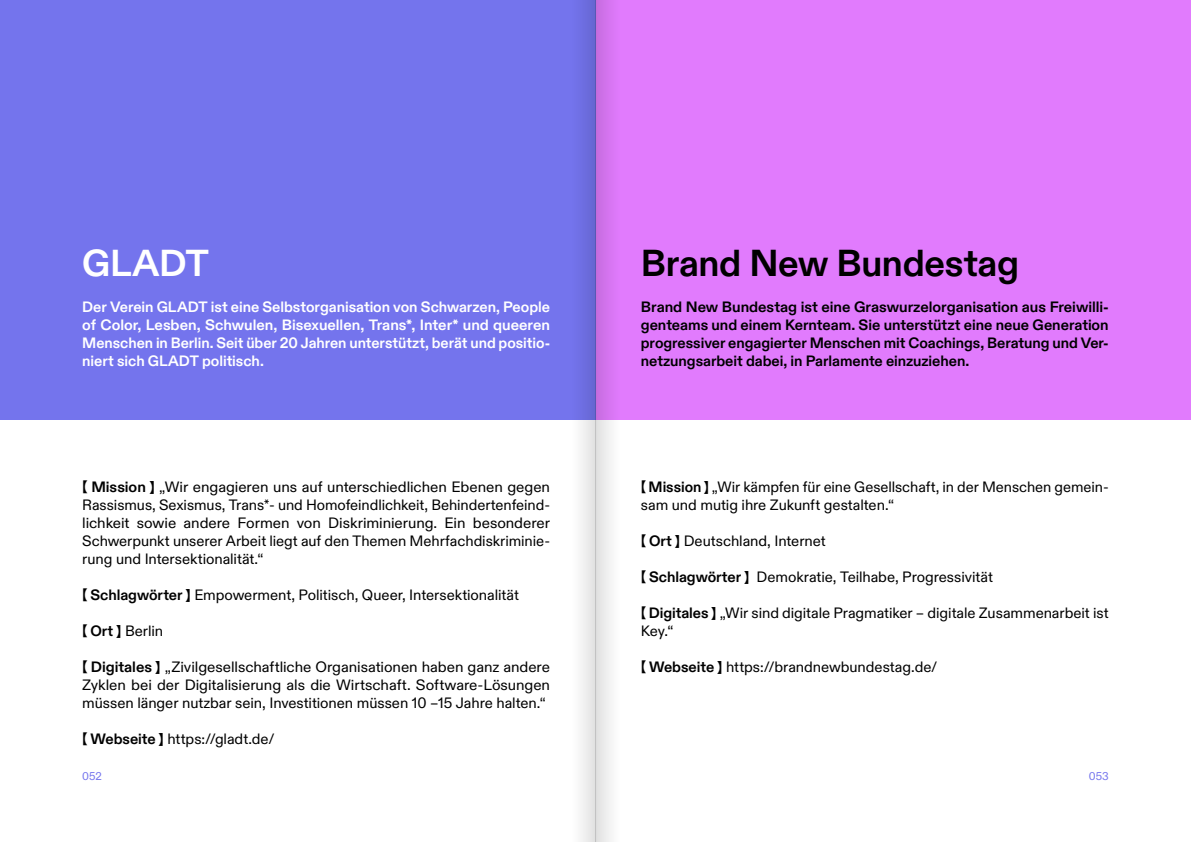
<style>
.page{position:relative;width:1191px;height:842px;background:#fff}
.page>*{position:absolute;margin:0;border:0;box-sizing:border-box;transform-origin:0 0}
.t1{font:700 37.5px "ABC Diatype";letter-spacing:-.01em;color:#000}
.t2{font:700 37.5px "ABC Diatype";letter-spacing:-.005em;color:#fff}
.t3{font:15px/18px "ABC Diatype";letter-spacing:-.005em;color:#000;text-align:justify}
.t4{font:700 15px/18px "ABC Diatype";letter-spacing:-.005em;color:#000;text-align:justify}
.t5{font:700 15px/18px "ABC Diatype";color:#fff;text-align:justify}
.t6{font:11.2px "ABC Diatype";letter-spacing:.005em;color:#7474ed}
.s1{font-weight:700}
</style>
<div class="page">
<div style="left:595px;top:0;width:596px;height:420px;background:#e17bfd"></div>
<div style="left:0;top:0;width:595px;height:420px;background:#7474ed"></div>
<svg style="left:581px;top:0;width:14px;height:842px"></svg>
<svg style="left:595px;top:0;width:16px;height:842px"></svg>
<h1 class="t2" style="left:82px;top:234px;width:128px">GLADT</h1>
<p class="t5" style="left:82px;top:297px;width:469px">Der Verein GLADT ist eine Selbstorganisation von Schwarzen, People of Color, Lesben, Schwulen, Bisexuellen, Trans*, Inter* und queeren Menschen in Berlin. Seit über 20 Jahren unterstützt, berät und positio&shy;niert sich GLADT politisch.</p>
<p class="t3" style="left:82px;top:476px;width:469px"><span class="s1">【 Mission 】</span> „Wir engagieren uns auf unterschiedlichen Ebenen gegen Rassismus, Sexismus, Trans*- und Homofeindlichkeit, Behindertenfeind&shy;lichkeit sowie andere Formen von Diskriminierung. Ein besonderer Schwerpunkt unserer Arbeit liegt auf den Themen Mehrfachdiskriminie&shy;rung und Intersektionalität.“</p>
<p class="t3" style="left:82px;top:584px;width:438px"><span class="s1">【 Schlagwörter 】</span> Empowerment, Politisch, Queer, Intersektionalität</p>
<p class="t3" style="left:82px;top:620px;width:82px"><span class="s1">【 Ort 】</span> Berlin</p>
<p class="t3" style="left:82px;top:656px;width:469px"><span class="s1">【 Digitales 】</span> „Zivilgesellschaftliche Organisationen haben ganz andere Zyklen bei der Digitalisierung als die Wirtschaft. Software-Lösungen müssen länger nutzbar sein, Investitionen müssen 10 –15 Jahre halten.“</p>
<p class="t3" style="left:82px;top:728px;width:194px"><span class="s1">【 Webseite 】</span> https://gladt.de/</p>
<h1 class="t1" style="left:641px;top:234px;width:380px">Brand New Bundestag</h1>
<p class="t4" style="left:641px;top:297px;width:469px">Brand New Bundestag ist eine Graswurzelorganisation aus Freiwilli&shy;genteams und einem Kernteam. Sie unterstützt eine neue Generation progressiver engagierter Menschen mit Coachings, Beratung und Ver&shy;netzungsarbeit dabei, in Parlamente einzuziehen.</p>
<p class="t3" style="left:641px;top:476px;width:469px"><span class="s1">【 Mission 】</span> „Wir kämpfen für eine Gesellschaft, in der Menschen gemein&shy;sam und mutig ihre Zukunft gestalten.“</p>
<p class="t3" style="left:641px;top:530px;width:186px"><span class="s1">【 Ort 】</span> Deutschland, Internet</p>
<p class="t3" style="left:641px;top:566px;width:353px"><span class="s1">【 Schlagwörter 】</span> Demokratie, Teilhabe, Progressivität</p>
<p class="t3" style="left:641px;top:602px;width:469px"><span class="s1">【 Digitales 】</span> „Wir sind digitale Pragmatiker – digitale Zusammenarbeit ist<br>Key.“</p>
<p class="t3" style="left:641px;top:656px;width:298px"><span class="s1">【 Webseite 】</span> https://brandnewbundestag.de/</p>
<p class="t6" style="left:82px;top:767px;width:21px">052</p>
<p class="t6" style="left:1088px;top:767px;width:22px">053</p>
</div>
